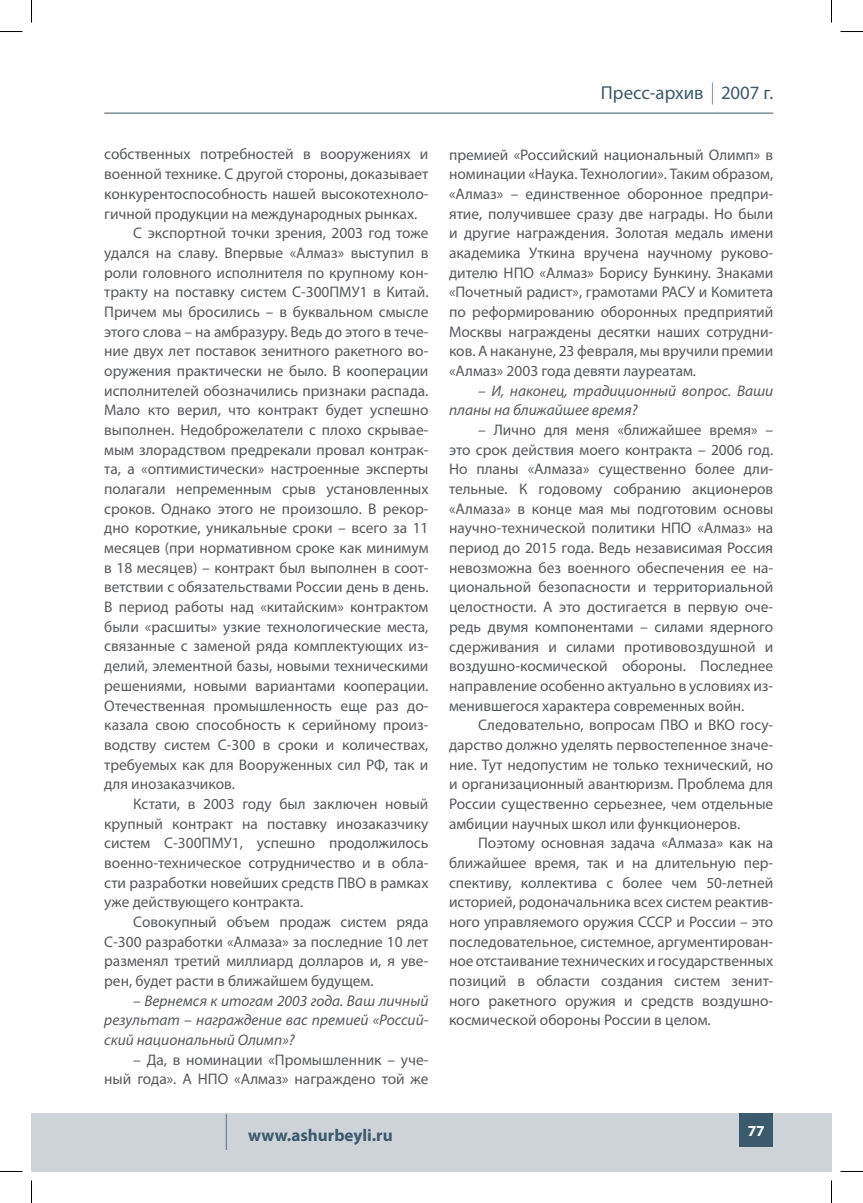
<style>
.page{position:relative;width:863px;height:1203px;background:#fff}
.page>*{position:absolute;margin:0;border:0;box-sizing:border-box;transform-origin:0 0}
.t1{font:18.75px "Myriad Pro";color:#3b5a6b}
.t2{font:700 17.1px "Myriad Pro";color:#3b5a6b}
.t3{font:15.45px/19.6px "Myriad Pro";color:#58595b;text-align:justify}
.t4{font:italic 15.45px/19.6px "Myriad Pro";color:#58595b;text-align:justify}
.t5{font:700 15.45px "Myriad Pro";color:#fff}
.s1{font-size:35.85px}
.s2{font-weight:700;font-size:22.2px}
</style>
<div class="page">
<div style="left:32px;top:1112px;width:799px;height:59px;background:#cdd3d9"></div>
<hr style="left:104px;top:113px;width:669px;height:1px;background:#3b5a6b">
<div style="left:739px;top:1112px;width:34px;height:34px;background:#3b5a6b"></div>
<svg style="left:0;top:31px;width:23px;height:1px"></svg>
<svg style="left:840px;top:31px;width:23px;height:1px"></svg>
<svg style="left:31px;top:0;width:1px;height:23px"></svg>
<svg style="left:31px;top:1180px;width:1px;height:22px"></svg>
<svg style="left:831px;top:0;width:1px;height:23px"></svg>
<svg style="left:831px;top:1180px;width:1px;height:22px"></svg>
<p class="t3" style="left:104px;top:146px;width:326px">собственных потребностей в вооружениях и</p>
<p class="t3" style="left:104px;top:165px;width:326px">военной технике. С другой стороны, доказывает</p>
<p class="t3" style="left:104px;top:185px;width:326px">конкурентоспособность нашей высокотехноло-</p>
<p class="t3" style="left:104px;top:205px;width:315px">гичной продукции на международных рынках.</p>
<p class="t3" style="left:133px;top:224px;width:297px">С экспортной точки зрения, 2003 год тоже</p>
<p class="t3" style="left:104px;top:244px;width:326px">удался на славу. Впервые «Алмаз» выступил в</p>
<p class="t3" style="left:104px;top:264px;width:326px">роли головного исполнителя по крупному кон-</p>
<p class="t3" style="left:104px;top:283px;width:326px">тракту на поставку систем С-300ПМУ1 в Китай.</p>
<p class="t3" style="left:104px;top:303px;width:326px">Причем мы бросились – в буквальном смысле</p>
<p class="t3" style="left:104px;top:323px;width:326px">этого слова – на амбразуру. Ведь до этого в тече-</p>
<p class="t3" style="left:104px;top:342px;width:326px">ние двух лет поставок зенитного ракетного во-</p>
<p class="t3" style="left:104px;top:362px;width:326px">оружения практически не было. В кооперации</p>
<p class="t3" style="left:104px;top:382px;width:326px">исполнителей обозначились признаки распада.</p>
<p class="t3" style="left:104px;top:401px;width:326px">Мало кто верил, что контракт будет успешно</p>
<p class="t3" style="left:104px;top:421px;width:326px">выполнен. Недоброжелатели с плохо скрывае-</p>
<p class="t3" style="left:104px;top:441px;width:326px">мым злорадством предрекали провал контрак-</p>
<p class="t3" style="left:104px;top:460px;width:326px">та, а «оптимистически» настроенные эксперты</p>
<p class="t3" style="left:104px;top:480px;width:326px">полагали непременным срыв установленных</p>
<p class="t3" style="left:104px;top:500px;width:326px">сроков. Однако этого не произошло. В рекор-</p>
<p class="t3" style="left:104px;top:519px;width:326px">дно короткие, уникальные сроки – всего за 11</p>
<p class="t3" style="left:104px;top:539px;width:326px">месяцев (при нормативном сроке как минимум</p>
<p class="t3" style="left:104px;top:559px;width:326px">в 18 месяцев) – контракт был выполнен в соот-</p>
<p class="t3" style="left:104px;top:578px;width:326px">ветствии с обязательствами России день в день.</p>
<p class="t3" style="left:104px;top:598px;width:326px">В период работы над «китайским» контрактом</p>
<p class="t3" style="left:104px;top:618px;width:326px">были «расшиты» узкие технологические места,</p>
<p class="t3" style="left:104px;top:637px;width:326px">связанные с заменой ряда комплектующих из-</p>
<p class="t3" style="left:104px;top:657px;width:326px">делий, элементной базы, новыми техническими</p>
<p class="t3" style="left:104px;top:677px;width:326px">решениями, новыми вариантами кооперации.</p>
<p class="t3" style="left:104px;top:696px;width:326px">Отечественная промышленность еще раз до-</p>
<p class="t3" style="left:104px;top:716px;width:326px">казала свою способность к серийному произ-</p>
<p class="t3" style="left:104px;top:736px;width:326px">водству систем С-300 в сроки и количествах,</p>
<p class="t3" style="left:104px;top:755px;width:326px">требуемых как для Вооруженных сил РФ, так и</p>
<p class="t3" style="left:104px;top:775px;width:132px">для инозаказчиков.</p>
<p class="t3" style="left:133px;top:795px;width:297px">Кстати, в 2003 году был заключен новый</p>
<p class="t3" style="left:104px;top:814px;width:326px">крупный контракт на поставку инозаказчику</p>
<p class="t3" style="left:104px;top:834px;width:326px">систем С-300ПМУ1, успешно продолжилось</p>
<p class="t3" style="left:104px;top:854px;width:326px">военно-техническое сотрудничество и в обла-</p>
<p class="t3" style="left:104px;top:873px;width:326px">сти разработки новейших средств ПВО в рамках</p>
<p class="t3" style="left:104px;top:893px;width:201px">уже действующего контракта.</p>
<p class="t3" style="left:133px;top:913px;width:297px">Совокупный объем продаж систем ряда</p>
<p class="t3" style="left:104px;top:932px;width:326px">С-300 разработки «Алмаза» за последние 10 лет</p>
<p class="t3" style="left:104px;top:952px;width:326px">разменял третий миллиард долларов и, я уве-</p>
<p class="t3" style="left:104px;top:972px;width:271px">рен, будет расти в ближайшем будущем.</p>
<p class="t4" style="left:104px;top:991px;width:326px;text-indent:29px">– Вернемся к итогам 2003 года. Ваш личный результат – награждение вас премией «Россий&shy;ский национальный Олимп»?</p>
<p class="t3" style="left:104px;top:1050px;width:326px;text-align:right">– Да, в номинации «Промышленник – уче&shy;ный года». А НПО «Алмаз» награждено той же</p>
<p class="t2" style="left:225px;top:1127px;width:169px"><span class="s1">|</span> www.ashurbeyli.ru</p>
<p class="t1" style="left:601px;top:86px;width:174px">Пресс-архив <span class="s2">|</span> 2007 г.</p>
<p class="t3" style="left:449px;top:146px;width:326px">премией «Российский национальный Олимп» в номинации «Наука. Технологии». Таким образом, «Алмаз» – единственное оборонное предпри&shy;ятие, получившее сразу две награды. Но были и другие награждения. Золотая медаль имени академика Уткина вручена научному руково&shy;дителю НПО «Алмаз» Борису Бункину. Знаками «Почетный радист», грамотами РАСУ и Комитета по реформированию оборонных предприятий Москвы награждены десятки наших сотрудни&shy;ков. А накануне, 23 февраля, мы вручили премии «Алмаз» 2003 года девяти лауреатам.</p>
<p class="t4" style="left:449px;top:382px;width:326px;text-indent:29px">– И, наконец, традиционный вопрос. Ваши планы на ближайшее время?</p>
<p class="t3" style="left:449px;top:421px;width:326px;text-indent:29px">– Лично для меня «ближайшее время» – это срок действия моего контракта – 2006 год.<br>Но планы «Алмаза» существенно более дли&shy;тельные. К годовому собранию акционеров «Алмаза» в конце мая мы подготовим основы научно-технической политики НПО «Алмаз» на период до 2015 года. Ведь независимая Россия невозможна без военного обеспечения ее на&shy;циональной безопасности и территориальной целостности. А это достигается в первую оче&shy;редь двумя компонентами – силами ядерного сдерживания и силами противовоздушной и воздушно-космической обороны. Последнее направление особенно актуально в условиях из&shy;менившегося характера современных войн.</p>
<p class="t3" style="left:449px;top:716px;width:326px;text-indent:29px">Следовательно, вопросам ПВО и ВКО госу&shy;дарство должно уделять первостепенное значе&shy;ние. Тут недопустим не только технический, но и организационный авантюризм. Проблема для России существенно серьезнее, чем отдельные амбиции научных школ или функционеров.</p>
<p class="t3" style="left:449px;top:834px;width:326px;text-indent:29px">Поэтому основная задача «Алмаза» как на ближайшее время, так и на длительную пер&shy;спективу, коллектива с более чем 50-летней историей, родоначальника всех систем реактив&shy;ного управляемого оружия СССР и России – это последовательное, системное, аргументирован&shy;ное отстаивание технических и государственных позиций в области создания систем зенит&shy;ного ракетного оружия и средств воздушно&shy;космической обороны России в целом.</p>
<p class="t5" style="left:748px;top:1124px;width:19px">77</p>
</div>
